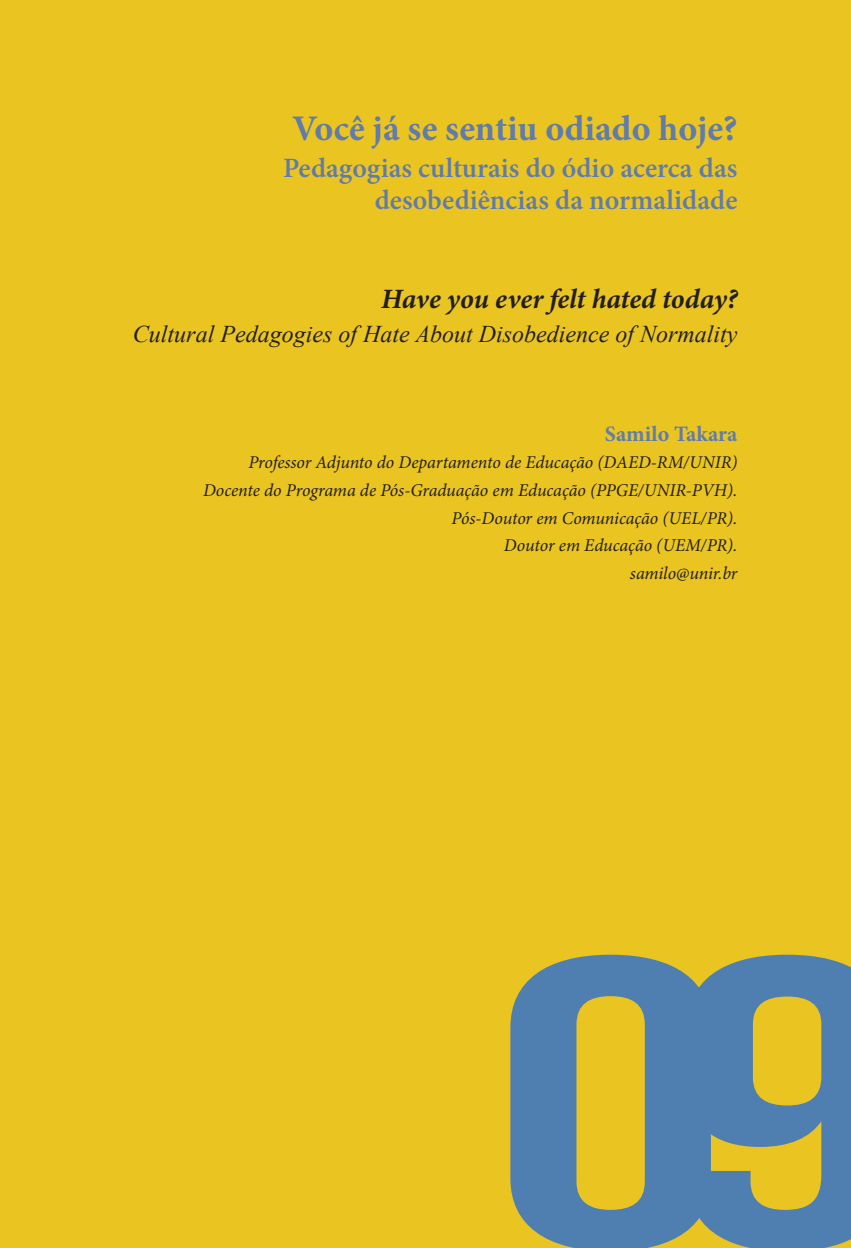
<style>
.page{position:relative;width:851px;height:1248px;background:#fff}
.page>*{position:absolute;margin:0;border:0;box-sizing:border-box;transform-origin:0 0}
.t1{font:700 414px "Bebas Neue";color:#4f7fb1;scale:1.45 1}
.t2{font:700 36px "Minion Pro";color:#607bac}
.t3{font:600 28px/32px "Minion Pro";color:#607bac;text-align:right}
.t4{font:italic 700 28px "Minion Pro";letter-spacing:-.005em;color:#231f20}
.t5{font:28px "Adobe Hebrew";color:#4f7fb1}
.t6{font:italic 24px "Times New Roman";color:#231f20}
.t7{font:700 22px "Minion Pro";letter-spacing:.005em;color:#607bac}
.t8{font:italic 18px/27.6px "Minion Pro";letter-spacing:-.005em;color:#231f20;text-align:right}
</style>
<div class="page">
<div style="left:0;top:0;width:850px;height:1247px;background:#eac521"></div>
<h2 class="t2" style="left:292px;top:103px;width:447px">Você já se sentiu odiado hoje?</h2>
<h3 class="t3" style="left:283px;top:152px;width:456px">Pedagogias culturais do ódio acerca das desobediências da normalidade</h3>
<h3 class="t4" style="left:381px;top:279px;width:358px">Have you ever felt hated today?</h3>
<h3 class="t6" style="left:133px;top:317px;width:606px">Cultural Pedagogies of Hate About Disobedience of Normality</h3>
<p class="t7" style="left:604px;top:418px;width:134px">Samilo Takara</p>
<p class="t8" style="left:203px;top:448px;width:536px">Professor Adjunto do Departamento de Educação (DAED-RM/UNIR)<br>Docente do Programa de Pós-Graduação em Educação (PPGE/UNIR-PVH).<br>Pós-Doutor em Comunicação (UEL/PR).<br>Doutor em Educação (UEM/PR).<br>samilo@unir.br</p>
<h1 class="t1" style="left:491px;top:877px;width:288px">09</h1>
<h3 class="t5" style="left:695px;top:1146px;width:44px">225</h3>
</div>
